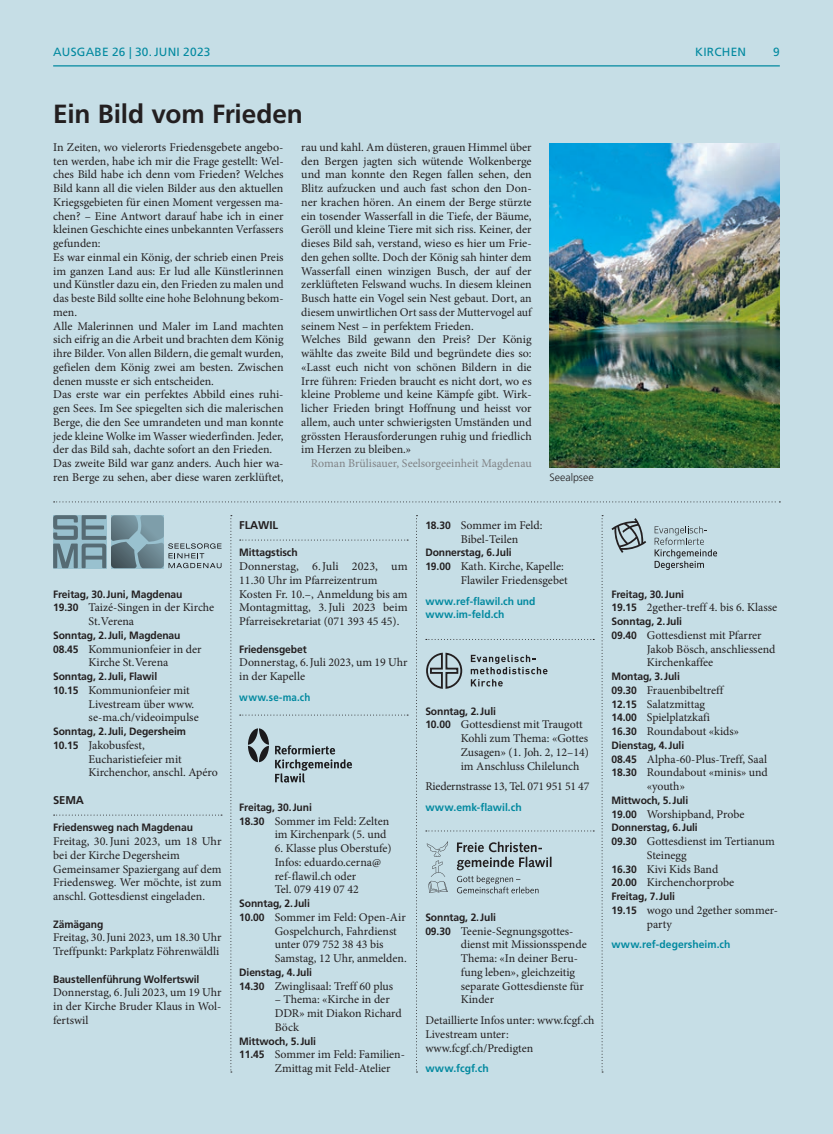
<style>
.page{position:relative;width:833px;height:1134px;background:#c6dee6}
.page>*{position:absolute;margin:0;border:0;box-sizing:border-box;transform-origin:0 0}
.t1{font:700 26.25px "Frutiger LT Std";letter-spacing:-.005em;color:#231f20}
.t2{font:11.88px/13.8px "Minion Pro";color:#231f20}
.t3{font:11.88px "Minion Pro";letter-spacing:-.005em;color:#808285}
.t4{font:11.88px "Minion Pro";letter-spacing:-.02em;color:#231f20}
.t5{font:11.88px "Frutiger LT Std";letter-spacing:.02em;color:#0289a0}
.t6{font:700 11.25px "Frutiger LT Std";letter-spacing:-.01em;color:#231f20}
.t7{font:700 10.62px "Frutiger LT Std";letter-spacing:-.01em;color:#231f20}
.t8{font:700 10.62px/13.8px "Frutiger LT Std";letter-spacing:.005em;color:#0289a0}
.t9{font:700 10.62px "Frutiger LT Std";letter-spacing:.005em;color:#0289a0;scale:.92 1}
.t10{font:300 10.62px "Frutiger LT Std";color:#231f20}
.s1{font-family:"Frutiger LT Std";font-weight:700;font-size:10.62px}
</style>
<div class="page">
<hr style="left:53px;top:65px;width:727px;height:1px;background:#0289a0">
<svg style="left:54px;top:501px;width:726px;height:1px"></svg>
<img style="left:549px;top:144px;width:231px;height:323px">
<svg style="left:53px;top:515px;width:665px;height:557px"></svg>
<p class="t5" style="left:53px;top:45px;width:18px">AUSGABE</p>
<p class="t5" style="left:112px;top:45px;width:55px">26 | 30.JUNI</p>
<p class="t5" style="left:183px;top:45px;width:29px">2023</p>
<p class="t5" style="left:695px;top:45px;width:52px">KIRCHEN</p>
<p class="t5" style="left:773px;top:45px;width:8px">9</p>
<h1 class="t1" style="left:53px;top:99px;width:251px">Ein Bild vom Frieden</h1>
<p class="t2" style="left:53px;top:140px;width:232px">In Zeiten, wo vielerorts Friedensgebete angebo&shy;ten werden, habe ich mir die Frage gestellt: Wel&shy;ches Bild habe ich denn vom Frieden? Welches Bild kann all die vielen Bilder aus den aktuellen Kriegsgebieten für einen Moment vergessen ma&shy;chen? – Eine Antwort darauf habe ich in einer kleinen Geschichte eines unbekannten Verfassers gefunden:<br>Es war einmal ein König, der schrieb einen Preis im ganzen Land aus: Er lud alle Künstlerinnen und Künstler dazu ein, den Frieden zu malen und das beste Bild sollte eine hohe Belohnung bekom&shy;men.<br>Alle Malerinnen und Maler im Land machten sich eifrig an die Arbeit und brachten dem König ihre Bilder. Von allen Bildern, die gemalt wurden, gefielen dem König zwei am besten. Zwischen denen musste er sich entscheiden.<br>Das erste war ein perfektes Abbild eines ruhi&shy;gen Sees. Im See spiegelten sich die malerischen Berge, die den See umrandeten und man konnte jede kleine Wolke im Wasser wiederfinden. Jeder, der das Bild sah, dachte sofort an den Frieden.<br>Das zweite Bild war ganz anders. Auch hier wa&shy;ren Berge zu sehen, aber diese waren zerklüftet,</p>
<p class="t2" style="left:301px;top:140px;width:232px">rau und kahl. Am düsteren, grauen Himmel über den Bergen jagten sich wütende Wolkenberge und man konnte den Regen fallen sehen, den Blitz aufzucken und auch fast schon den Don&shy;ner krachen hören. An einem der Berge stürzte ein tosender Wasserfall in die Tiefe, der Bäume, Geröll und kleine Tiere mit sich riss. Keiner, der dieses Bild sah, verstand, wieso es hier um Frie&shy;den gehen sollte. Doch der König sah hinter dem Wasserfall einen winzigen Busch, der auf der zerklüfteten Felswand wuchs. In diesem kleinen Busch hatte ein Vogel sein Nest gebaut. Dort, an diesem unwirtlichen Ort sass der Muttervogel auf seinem Nest – in perfektem Frieden.<br>Welches Bild gewann den Preis? Der König wählte das zweite Bild und begründete dies so: «Lasst euch nicht von schönen Bildern in die Irre führen: Frieden braucht es nicht dort, wo es kleine Probleme und keine Kämpfe gibt. Wirk&shy;licher Frieden bringt Hoffnung und heisst vor allem, auch unter schwierigsten Umständen und grössten Herausforderungen ruhig und friedlich im Herzen zu bleiben.»</p>
<p class="t3" style="left:311px;top:455px;width:222px">Roman Brülisauer, Seelsorgeeinheit Magdenau</p>
<p class="t10" style="left:549px;top:471px;width:46px">Seealpsee</p>
<p class="t7" style="left:53px;top:588px;width:131px">Freitag, 30.Juni, Magdenau</p>
<p class="t2" style="left:89px;top:601px;width:127px;text-indent:-35px"><span class="s1">19.30</span> Taizé-Singen in der Kirche<br>St.Verena</p>
<p class="t7" style="left:53px;top:629px;width:129px">Sonntag, 2.Juli, Magdenau</p>
<p class="t2" style="left:53px;top:642px;width:150px;text-align:center"><span class="s1">08.45</span> Kommunionfeier in der<br>Kirche St.Verena</p>
<p class="t7" style="left:53px;top:670px;width:106px">Sonntag, 2.Juli, Flawil</p>
<p class="t2" style="left:89px;top:683px;width:112px;text-indent:-35px"><span class="s1">10.15</span> Kommunionfeier mit<br>Livestream über www. se-ma.ch/videoimpulse</p>
<p class="t7" style="left:53px;top:725px;width:134px">Sonntag, 2.Juli, Degersheim</p>
<p class="t2" style="left:89px;top:738px;width:131px;text-indent:-35px"><span class="s1">10.15</span> Jakobusfest,<br>Eucharistiefeier mit<br>Kirchenchor, anschl. Apéro</p>
<p class="t6" style="left:53px;top:793px;width:32px">SEMA</p>
<p class="t7" style="left:53px;top:821px;width:141px">Friedensweg nach Magdenau</p>
<p class="t2" style="left:53px;top:835px;width:170px">Freitag, 30.Juni 2023, um 18 Uhr bei der Kirche Degersheim<br>Gemeinsamer Spaziergang auf dem<br>Friedensweg. Wer möchte, ist zum anschl. Gottesdienst eingeladen.</p>
<p class="t7" style="left:53px;top:918px;width:52px">Zämägang</p>
<p class="t2" style="left:53px;top:931px;width:170px">Freitag, 30.Juni 2023, um 18.30 Uhr<br>Treffpunkt: Parkplatz Föhrenwäldli</p>
<p class="t7" style="left:53px;top:973px;width:148px">Baustellenführung Wolfertswil</p>
<p class="t2" style="left:53px;top:986px;width:170px;text-align:justify">Donnerstag, 6.Juli 2023, um 19 Uhr in der Kirche Bruder Klaus in Wol&shy;fertswil</p>
<p class="t6" style="left:239px;top:518px;width:40px">FLAWIL</p>
<p class="t7" style="left:239px;top:546px;width:60px">Mittagstisch</p>
<p class="t2" style="left:239px;top:560px;width:170px">Donnerstag, 6.Juli 2023, um<br>11.30 Uhr im Pfarreizentrum<br>Kosten Fr. 10.–, Anmeldung bis am<br>Montagmittag, 3.Juli 2023 beim<br>Pfarreisekretariat (071 393 45 45).</p>
<p class="t7" style="left:239px;top:643px;width:69px">Friedensgebet</p>
<p class="t2" style="left:239px;top:656px;width:170px">Donnerstag, 6.Juli 2023, um 19 Uhr in der Kapelle</p>
<p class="t9" style="left:239px;top:691px;width:79px">www.se-ma.ch</p>
<p class="t2" style="left:461px;top:518px;width:83px;text-indent:-35px"><span class="s1">18.30</span> Sommer im Feld:<br>Bibel-Teilen</p>
<p class="t7" style="left:425px;top:546px;width:88px">Donnerstag, 6.Juli</p>
<p class="t2" style="left:461px;top:560px;width:108px;text-indent:-35px"><span class="s1">19.00</span> Kath. Kirche, Kapelle:<br>Flawiler Friedensgebet</p>
<p class="t8" style="left:425px;top:594px;width:112px">www.ref-flawil.ch und www.im-feld.ch</p>
<p class="t7" style="left:425px;top:705px;width:72px">Sonntag, 2.Juli</p>
<p class="t2" style="left:461px;top:718px;width:130px;text-indent:-35px"><span class="s1">10.00</span> Gottesdienst mit Traugott<br>Kohli zum Thema: «Gottes<br>Zusagen» (1. Joh. 2, 12–14) im Anschluss Chilelunch</p>
<p class="t4" style="left:425px;top:778px;width:166px">Riedernstrasse 13, Tel. 071 951 51 47</p>
<p class="t7" style="left:239px;top:801px;width:74px">Freitag, 30.Juni</p>
<p class="t8" style="left:425px;top:800px;width:98px">www.emk-flawil.ch</p>
<p class="t2" style="left:239px;top:814px;width:151px;text-align:right"><span class="s1">18.30</span> Sommer im Feld: Zelten im Kirchenpark (5. und</p>
<p class="t2" style="left:275px;top:841px;width:118px">6. Klasse plus Oberstufe)<br>Infos: eduardo.cerna@ ref-flawil.ch oder<br>Tel. 079 419 07 42</p>
<p class="t7" style="left:239px;top:897px;width:72px">Sonntag, 2.Juli</p>
<p class="t2" style="left:275px;top:910px;width:134px;text-indent:-35px"><span class="s1">10.00</span> Sommer im Feld: Open-Air<br>Gospelchurch, Fahrdienst unter 079 752 38 43 bis<br>Samstag, 12 Uhr, anmelden.</p>
<p class="t7" style="left:239px;top:966px;width:74px">Dienstag, 4.Juli</p>
<p class="t2" style="left:239px;top:979px;width:155px"><span class="s1">14.30</span> Zwinglisaal: Treff 60 plus</p>
<p class="t2" style="left:275px;top:993px;width:128px">– Thema: «Kirche in der<br>DDR» mit Diakon Richard<br>Böck</p>
<p class="t7" style="left:239px;top:1035px;width:78px">Mittwoch, 5.Juli</p>
<p class="t2" style="left:275px;top:1048px;width:132px;text-indent:-35px"><span class="s1">11.45</span> Sommer im Feld: Familien-<br>Zmittag mit Feld-Atelier</p>
<p class="t7" style="left:425px;top:911px;width:72px">Sonntag, 2.Juli</p>
<p class="t2" style="left:461px;top:924px;width:127px;text-indent:-35px"><span class="s1">09.30</span> Teenie-Segnungsgottes&shy;dienst mit Missionsspende<br>Thema: «In deiner Beru&shy;fung leben», gleichzeitig separate Gottesdienste für<br>Kinder</p>
<p class="t2" style="left:425px;top:1013px;width:171px">Detaillierte Infos unter: www.fcgf.ch<br>Livestream unter: www.fcgf.ch/Predigten</p>
<p class="t8" style="left:425px;top:1061px;width:65px">www.fcgf.ch</p>
<p class="t7" style="left:611px;top:588px;width:74px">Freitag, 30.Juni</p>
<p class="t2" style="left:611px;top:601px;width:167px"><span class="s1">19.15</span> 2gether-treff 4. bis 6. Klasse</p>
<p class="t7" style="left:611px;top:615px;width:72px">Sonntag, 2.Juli</p>
<p class="t2" style="left:647px;top:628px;width:130px;text-indent:-35px"><span class="s1">09.40</span> Gottesdienst mit Pfarrer<br>Jakob Bösch, anschliessend<br>Kirchenkaffee</p>
<p class="t7" style="left:611px;top:670px;width:70px">Montag, 3.Juli</p>
<p class="t2" style="left:611px;top:683px;width:129px"><span class="s1">09.30</span> Frauenbibeltreff<br><span class="s1">12.15</span> Salatzmittag<br><span class="s1">14.00</span> Spielplatzkafi<br><span class="s1">16.30</span> Roundabout «kids»</p>
<p class="t7" style="left:611px;top:739px;width:74px">Dienstag, 4.Juli</p>
<p class="t2" style="left:611px;top:752px;width:157px"><span class="s1">08.45</span> Alpha-60-Plus-Treff, Saal</p>
<p class="t2" style="left:611px;top:766px;width:158px"><span class="s1">18.30</span> Roundabout «minis» und</p>
<p class="t2" style="left:647px;top:780px;width:40px">«youth»</p>
<p class="t7" style="left:611px;top:794px;width:78px">Mittwoch, 5.Juli</p>
<p class="t2" style="left:611px;top:807px;width:135px"><span class="s1">19.00</span> Worshipband, Probe</p>
<p class="t7" style="left:611px;top:821px;width:88px">Donnerstag, 6.Juli</p>
<p class="t2" style="left:611px;top:835px;width:165px"><span class="s1">09.30</span> Gottesdienst im Tertianum</p>
<p class="t2" style="left:647px;top:848px;width:41px">Steinegg</p>
<p class="t2" style="left:611px;top:862px;width:108px"><span class="s1">16.30</span> Kivi Kids Band</p>
<p class="t2" style="left:611px;top:876px;width:124px"><span class="s1">20.00</span> Kirchenchorprobe</p>
<p class="t7" style="left:611px;top:890px;width:65px">Freitag, 7.Juli</p>
<p class="t2" style="left:647px;top:903px;width:133px;text-indent:-35px"><span class="s1">19.15</span> wogo und 2gether sommer&shy;party</p>
<p class="t8" style="left:611px;top:938px;width:120px">www.ref-degersheim.ch</p>
</div>
